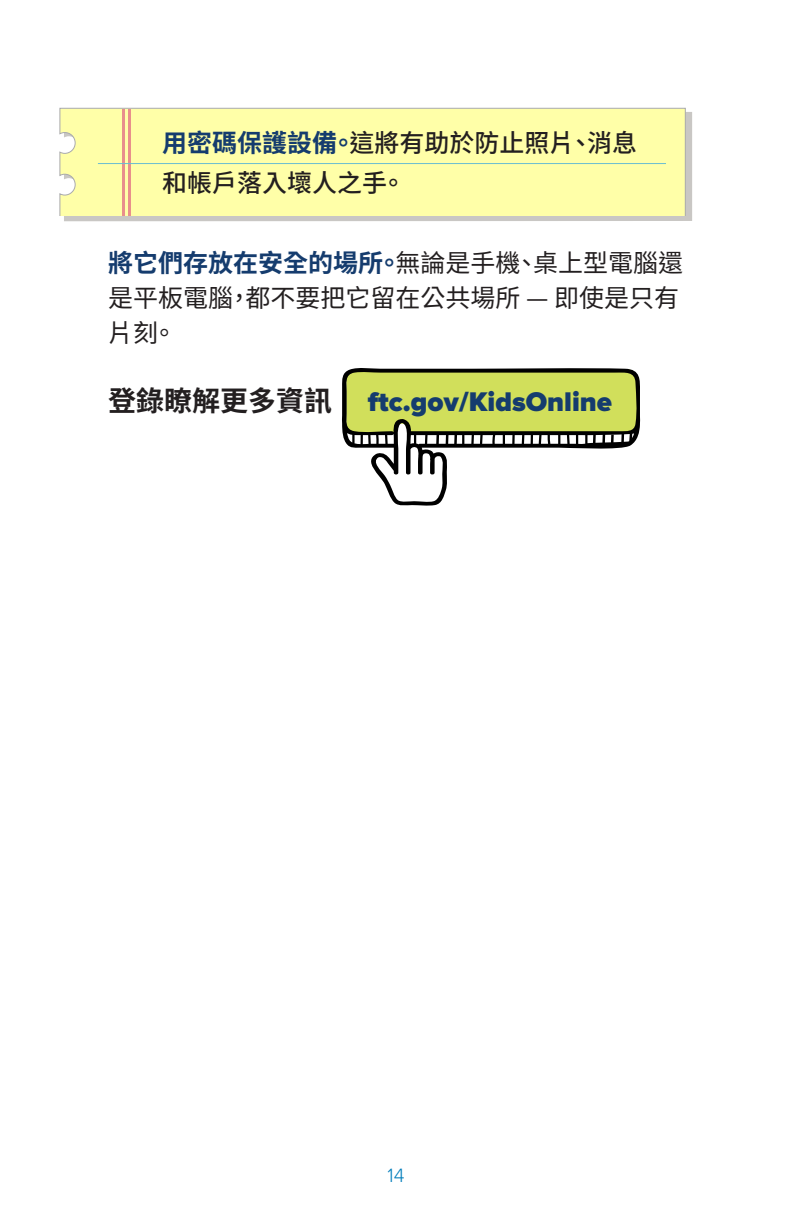
<style>
.page{position:relative;width:792px;height:1224px;background:#fff}
.page>*{position:absolute;margin:0;border:0;box-sizing:border-box;transform-origin:0 0}
.t1{font:900 28px "Proxima Nova";color:#153c6e}
.t2{font:700 28px "Source Han Sans TW";color:#231f20}
.t3{font:25px/35px "Source Han Sans TW";color:#231f20}
.t4{font:500 25px/40px "Source Han Sans TW";color:#231f20}
.t5{font:300 20px "Proxima Nova";color:#007dbb}
.s1{font-weight:700;color:#153c6e}
</style>
<div class="page">
<div style="left:64px;top:112px;width:628px;height:109px;background:#c9c7c4"></div>
<div style="left:59px;top:108px;width:627px;height:108px;background:#ffffa8"></div>
<hr style="left:128px;top:110px;width:3px;height:106px;background:#e88f8c">
<hr style="left:122px;top:110px;width:3px;height:106px;background:#e88f8c">
<hr style="left:98px;top:163px;width:568px;height:1px;background:#6bbdd1">
<svg style="left:342px;top:368px;width:299px;height:138px"></svg>
<svg style="left:436px;top:432px;width:3px;height:13px"></svg>
<svg style="left:446px;top:432px;width:11px;height:14px"></svg>
<svg style="left:593px;top:433px;width:3px;height:13px"></svg>
<svg style="left:602px;top:434px;width:3px;height:12px"></svg>
<svg style="left:611px;top:435px;width:3px;height:12px"></svg>
<svg style="left:621px;top:433px;width:11px;height:13px"></svg>
<p class="t4" style="left:162px;top:123px;width:476px"><span class="s1">用密碼保護設備。</span>這將有助於防止照片、消息和帳戶落入壞人之手。</p>
<p class="t3" style="left:108px;top:246px;width:576px"><span class="s1">將它們存放在安全的場所。</span>無論是手機、桌上型電腦還是平板電腦，都不要把它留在公共場所 — 即使是只有片刻。</p>
<p class="t2" style="left:108px;top:385px;width:225px">登錄瞭解更多資訊</p>
<p class="t1" style="left:368px;top:386px;width:246px">ftc.gov/KidsOnline</p>
<p class="t5" style="left:388px;top:1164px;width:18px">14</p>
</div>
